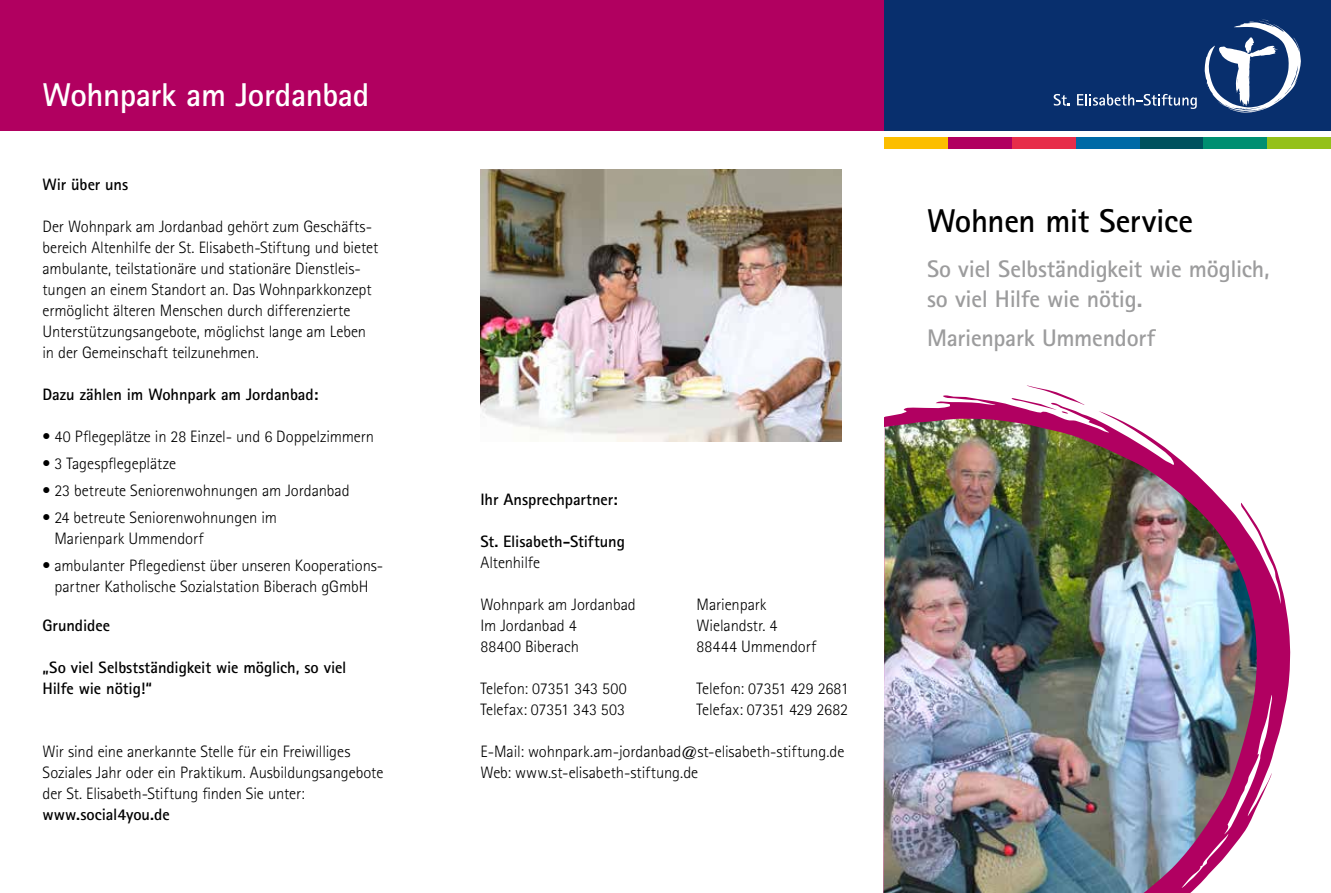
<style>
.page{position:relative;width:1331px;height:893px;background:#fff}
.page>*{position:absolute;margin:0;border:0;box-sizing:border-box;transform-origin:0 0}
.t1{font:700 33px "Rotis SES";letter-spacing:-.01em;color:#fff}
.t2{font:700 33px "Rotis SES";letter-spacing:-.015em;color:#000}
.t3{font:700 24px/30px "Rotis SES";letter-spacing:-.015em;color:#9c9c9d}
.t4{font:300 16.5px/21px "Rotis SES";letter-spacing:-.005em;color:#000}
.t5{font:700 16.5px/21px "Rotis SES";letter-spacing:-.005em;color:#000}
</style>
<div class="page">
<div style="left:0;top:0;width:888px;height:131px;background:#b10060"></div>
<img style="left:884px;top:395px;width:407px;height:498px">
<svg style="left:1011px;top:385px;width:73px;height:29px"></svg>
<img style="left:480px;top:169px;width:362px;height:273px">
<div style="left:884px;top:0;width:447px;height:131px;background:#082f6d"></div>
<div style="left:884px;top:137px;width:64px;height:12px;background:#fcbe00"></div>
<div style="left:948px;top:137px;width:64px;height:12px;background:#b10060"></div>
<div style="left:1012px;top:137px;width:64px;height:12px;background:#e72d4a"></div>
<div style="left:1076px;top:137px;width:64px;height:12px;background:#006aa6"></div>
<div style="left:1140px;top:137px;width:63px;height:12px;background:#00525e"></div>
<div style="left:1203px;top:137px;width:64px;height:12px;background:#008f71"></div>
<div style="left:1267px;top:137px;width:64px;height:12px;background:#94c11a"></div>
<svg style="left:1054px;top:94px;width:16px;height:12px"></svg>
<svg style="left:1077px;top:94px;width:120px;height:15px"></svg>
<svg style="left:1204px;top:19px;width:97px;height:94px"></svg>
<h1 class="t1" style="left:43px;top:73px;width:328px">Wohnpark am Jordanbad</h1>
<p class="t5" style="left:43px;top:173px;width:87px">Wir über uns</p>
<p class="t4" style="left:43px;top:215px;width:337px">Der Wohnpark am Jordanbad gehört zum Geschäfts&shy;bereich Altenhilfe der St. Elisabeth-Stiftung und bietet ambulante, teilstationäre und stationäre Dienstleis&shy;tungen an einem Standort an. Das Wohnparkkonzept ermöglicht älteren Menschen durch differenzierte Unterstützungsangebote, möglichst lange am Leben in der Gemeinschaft teilzunehmen.</p>
<p class="t5" style="left:43px;top:383px;width:277px">Dazu zählen im Wohnpark am Jordanbad:</p>
<p class="t4" style="left:43px;top:425px;width:333px">• 40 Pflegeplätze in 28 Einzel- und 6 Doppelzimmern</p>
<p class="t4" style="left:43px;top:452px;width:135px">• 3 Tagespflegeplätze</p>
<p class="t4" style="left:43px;top:479px;width:309px">• 23 betreute Seniorenwohnungen am Jordanbad</p>
<p class="t4" style="left:54px;top:506px;width:224px;text-indent:-12px">• 24 betreute Seniorenwohnungen im<br>Marienpark Ummendorf</p>
<p class="t4" style="left:43px;top:554px;width:342px;text-align:center">• ambulanter Pflegedienst über unseren Kooperations&shy;partner Katholische Sozialstation Biberach gGmbH</p>
<p class="t5" style="left:43px;top:614px;width:69px">Grundidee</p>
<p class="t5" style="left:43px;top:656px;width:306px">„So viel Selbstständigkeit wie möglich, so viel<br>Hilfe wie nötig!“</p>
<p class="t4" style="left:43px;top:740px;width:342px">Wir sind eine anerkannte Stelle für ein Freiwilliges<br>Soziales Jahr oder ein Praktikum. Ausbildungsangebote der St. Elisabeth-Stiftung finden Sie unter:</p>
<p class="t5" style="left:43px;top:803px;width:129px">www.social4you.de</p>
<p class="t5" style="left:480px;top:488px;width:139px">Ihr Ansprechpartner:</p>
<p class="t5" style="left:480px;top:530px;width:146px">St. Elisabeth-Stiftung</p>
<p class="t4" style="left:480px;top:551px;width:61px">Altenhilfe</p>
<p class="t4" style="left:480px;top:593px;width:157px">Wohnpark am Jordanbad</p>
<p class="t4" style="left:696px;top:593px;width:72px">Marienpark</p>
<p class="t4" style="left:480px;top:614px;width:98px">Im Jordanbad 4</p>
<p class="t4" style="left:696px;top:614px;width:82px">Wielandstr. 4</p>
<p class="t4" style="left:480px;top:635px;width:100px">88400 Biberach</p>
<p class="t4" style="left:696px;top:635px;width:121px">88444 Ummendorf</p>
<p class="t4" style="left:480px;top:677px;width:148px">Telefon: 07351 343 500</p>
<p class="t4" style="left:696px;top:677px;width:154px">Telefon: 07351 429 2681</p>
<p class="t4" style="left:480px;top:698px;width:146px">Telefax: 07351 343 503</p>
<p class="t4" style="left:696px;top:698px;width:153px">Telefax: 07351 429 2682</p>
<p class="t4" style="left:480px;top:740px;width:365px">E-Mail: wohnpark.am-jordanbad@st-elisabeth-stiftung.de<br>Web: www.st-elisabeth-stiftung.de</p>
<h1 class="t2" style="left:927px;top:199px;width:268px">Wohnen mit Service</h1>
<h2 class="t3" style="left:927px;top:253px;width:344px">So viel Selbständigkeit wie möglich, so viel Hilfe wie nötig.</h2>
<h2 class="t3" style="left:927px;top:322px;width:230px">Marienpark Ummendorf</h2>
</div>
